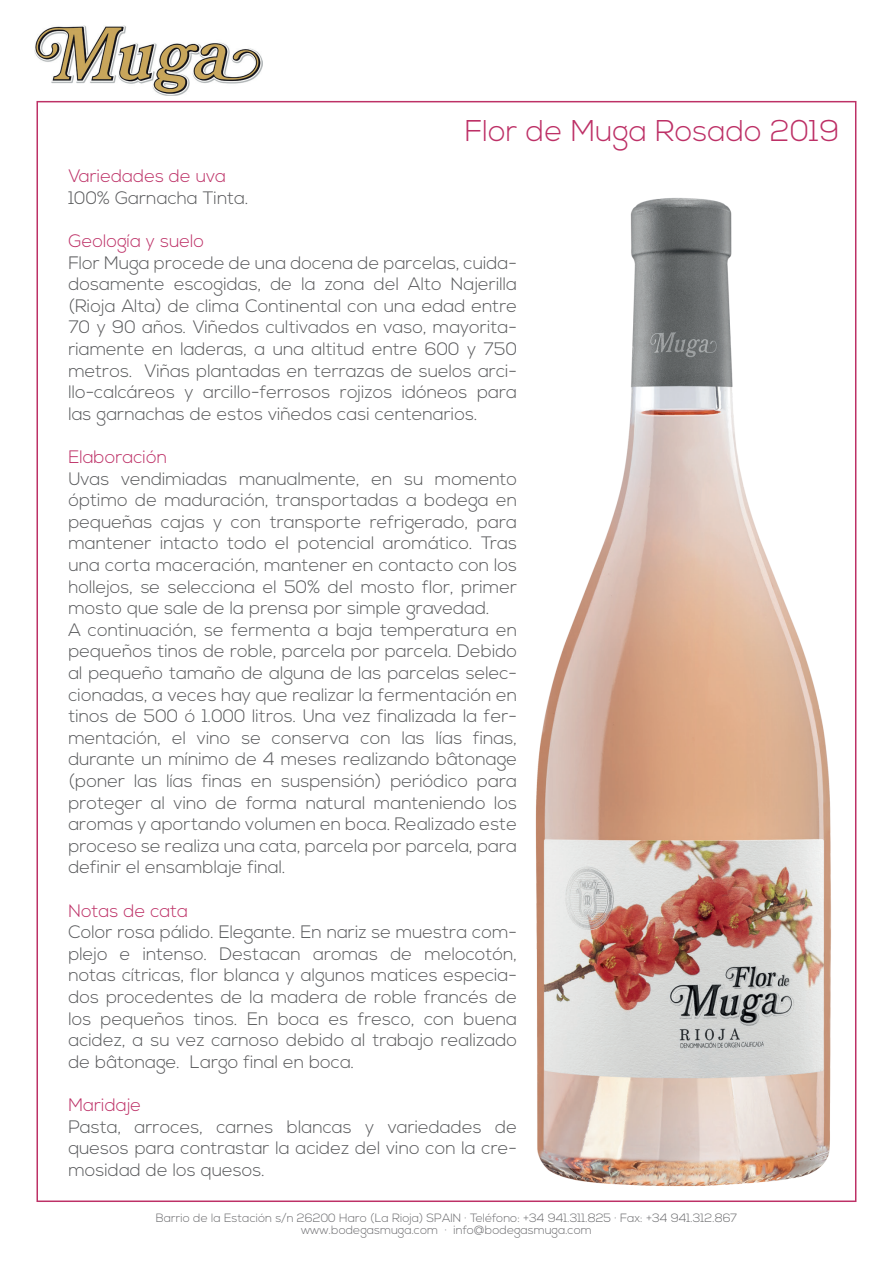
<style>
.page{position:relative;width:893px;height:1263px;background:#fff}
.page>*{position:absolute;margin:0;border:0;box-sizing:border-box;transform-origin:0 0}
.t1{font:300 30px "Nexa";color:#bd3066}
.t2{font:300 18px/21.6px "Nexa";color:#57585a;text-align:justify}
.t3{font:300 18px "Nexa";color:#bd3066}
.t4{font:300 12px/12px "Nexa";color:#6c6c6f;text-align:center}
</style>
<div class="page">
<img style="left:535px;top:180px;width:322px;height:1020px">
<img style="left:35px;top:26px;width:228px;height:70px">
<h1 class="t1" style="left:465px;top:114px;width:376px">Flor de Muga Rosado 2019</h1>
<p class="t3" style="left:68px;top:166px;width:159px">Variedades de uva</p>
<p class="t2" style="left:68px;top:188px;width:182px">100% Garnacha Tinta.</p>
<p class="t3" style="left:68px;top:230px;width:137px">Geología y suelo</p>
<p class="t2" style="left:68px;top:252px;width:450px">Flor Muga procede de una docena de parcelas, cuida&shy;dosamente escogidas, de la zona del Alto Najerilla (Rioja Alta) de clima Continental con una edad entre 70 y 90 años. Viñedos cultivados en vaso, mayorita&shy;riamente en laderas, a una altitud entre 600 y 750 metros. Viñas plantadas en terrazas de suelos arci&shy;llo-calcáreos y arcillo-ferrosos rojizos idóneos para las garnachas de estos viñedos casi centenarios.</p>
<p class="t3" style="left:68px;top:446px;width:100px">Elaboración</p>
<p class="t2" style="left:68px;top:468px;width:450px;text-align:left">Uvas vendimiadas manualmente, en su momento óptimo de maduración, transportadas a bodega en pequeñas cajas y con transporte refrigerado, para mantener intacto todo el potencial aromático. Tras una corta maceración, mantener en contacto con los hollejos, se selecciona el 50% del mosto flor, primer mosto que sale de la prensa por simple gravedad.<br>A continuación, se fermenta a baja temperatura en pequeños tinos de roble, parcela por parcela. Debido al pequeño tamaño de alguna de las parcelas selec&shy;cionadas, a veces hay que realizar la fermentación en tinos de 500 ó 1.000 litros. Una vez finalizada la fer&shy;mentación, el vino se conserva con las lías finas, durante un mínimo de 4 meses realizando bâtonage (poner las lías finas en suspensión) periódico para proteger al vino de forma natural manteniendo los aromas y aportando volumen en boca. Realizado este proceso se realiza una cata, parcela por parcela, para definir el ensamblaje final.</p>
<p class="t3" style="left:68px;top:900px;width:121px">Notas de cata</p>
<p class="t2" style="left:68px;top:922px;width:450px">Color rosa pálido. Elegante. En nariz se muestra com&shy;plejo e intenso. Destacan aromas de melocotón, notas cítricas, flor blanca y algunos matices especia&shy;dos procedentes de la madera de roble francés de los pequeños tinos. En boca es fresco, con buena acidez, a su vez carnoso debido al trabajo realizado de bâtonage. Largo final en boca.</p>
<p class="t3" style="left:68px;top:1094px;width:74px">Maridaje</p>
<p class="t2" style="left:68px;top:1116px;width:450px">Pasta, arroces, carnes blancas y variedades de quesos para contrastar la acidez del vino con la cre&shy;mosidad de los quesos.</p>
<p class="t4" style="left:156px;top:1212px;width:583px">Barrio de la Estación s/n 26200 Haro (La Rioja) SPAIN · Teléfono: +34 941.311.825 · Fax: +34 941.312.867 www.bodegasmuga.com · info@bodegasmuga.com</p>
</div>
